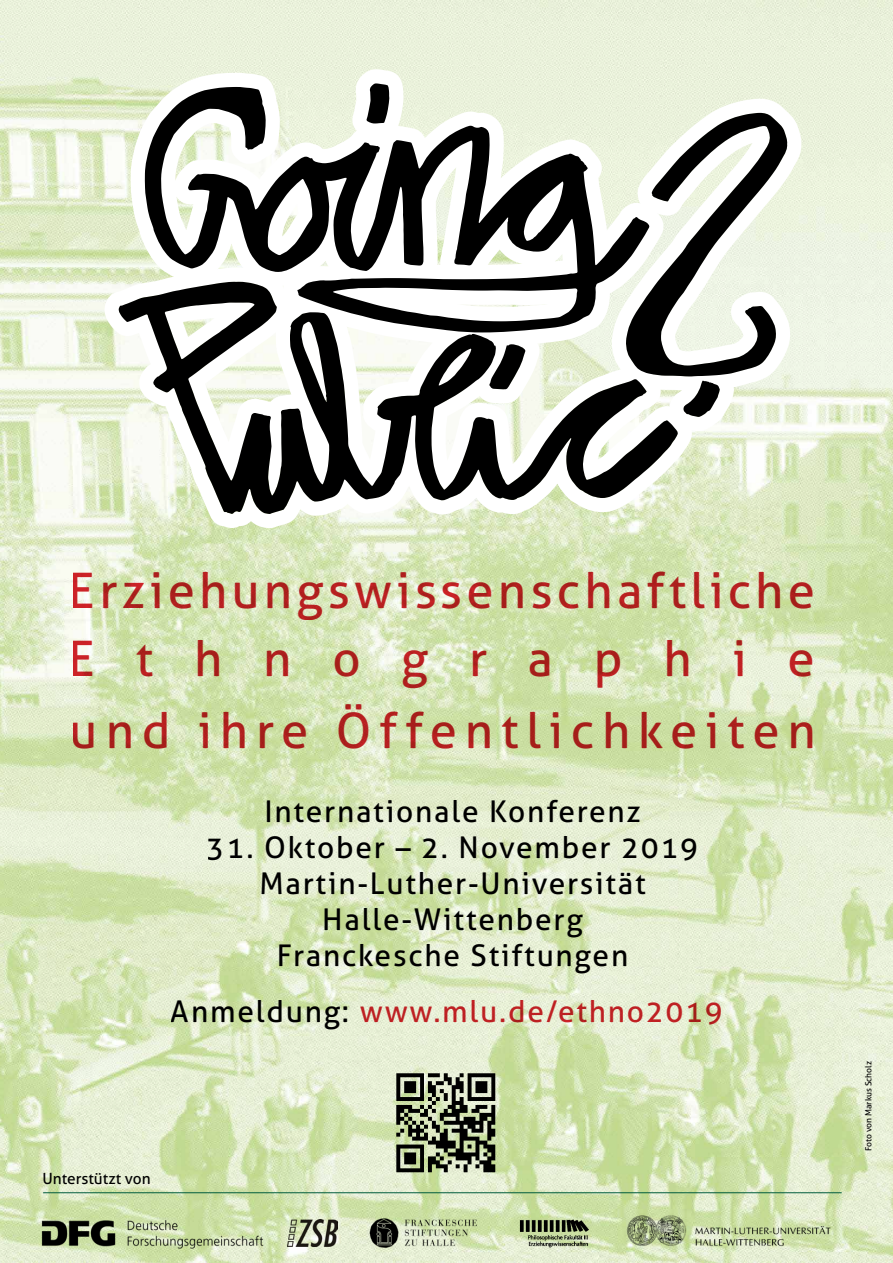
<style>
.page{position:relative;width:893px;height:1263px;background:#fff}
.page>*{position:absolute;margin:0;border:0;box-sizing:border-box;transform-origin:0 0}
.t1{font:49.05px/70.2px "Aller";letter-spacing:.16em;color:#d2232a;text-align:justify}
.t2{font:29.92px/35.9px "Aller";letter-spacing:.06em;color:#000;text-align:center}
.t3{font:29.92px "Aller";letter-spacing:.06em;color:#d2232a}
.t4{font:15.45px "Aller";color:#000}
.t5{font:8.55px "Aller";color:#000}
.s1{color:#000}
</style>
<div class="page">
<img style="left:0;top:0;width:893px;height:1263px">
<svg style="left:665px;top:99px;width:137px;height:292px;fill:#eef5e3"></svg>
<svg style="left:104px;top:268px;width:588px;height:260px"></svg>
<svg style="left:131px;top:73px;width:534px;height:209px"></svg>
<svg style="left:119px;top:282px;width:559px;height:232px"></svg>
<svg style="left:475px;top:330px;width:65px;height:73px"></svg>
<svg style="left:626px;top:113px;width:161px;height:318px"></svg>
<svg style="left:351px;top:69px;width:53px;height:69px"></svg>
<img style="left:381px;top:1057px;width:130px;height:131px">
<img style="left:36px;top:1213px;width:233px;height:42px">
<img style="left:366px;top:1210px;width:117px;height:48px">
<img style="left:520px;top:1219px;width:69px;height:29px">
<img style="left:623px;top:1210px;width:212px;height:40px">
<img style="left:288px;top:1219px;width:50px;height:27px">
<hr style="left:43px;top:1192px;width:799px;height:1px;background:#005c3d">
<h1 class="t1" style="left:69px;top:555px;width:749px">Erziehungswissenschaftliche Ethnographie und ihre Öffentlichkeiten</h1>
<p class="t2" style="left:264px;top:793px;width:378px">Internationale Konferenz</p>
<p class="t2" style="left:207px;top:829px;width:493px">31. Oktober – 2. November 2019<br>Martin-Luther-Universität<br>Halle-Wittenberg<br>Franckesche Stiftungen</p>
<p class="t3" style="left:171px;top:993px;width:553px"><span class="s1">Anmeldung:</span> www.mlu.de/ethno2019</p>
<p class="t4" style="left:42px;top:1169px;width:110px">Unterstützt von</p>
<p class="t5" style="left:863px;top:1151px;width:92px;rotate:-90deg">Foto von Markus Scholz</p>
</div>
